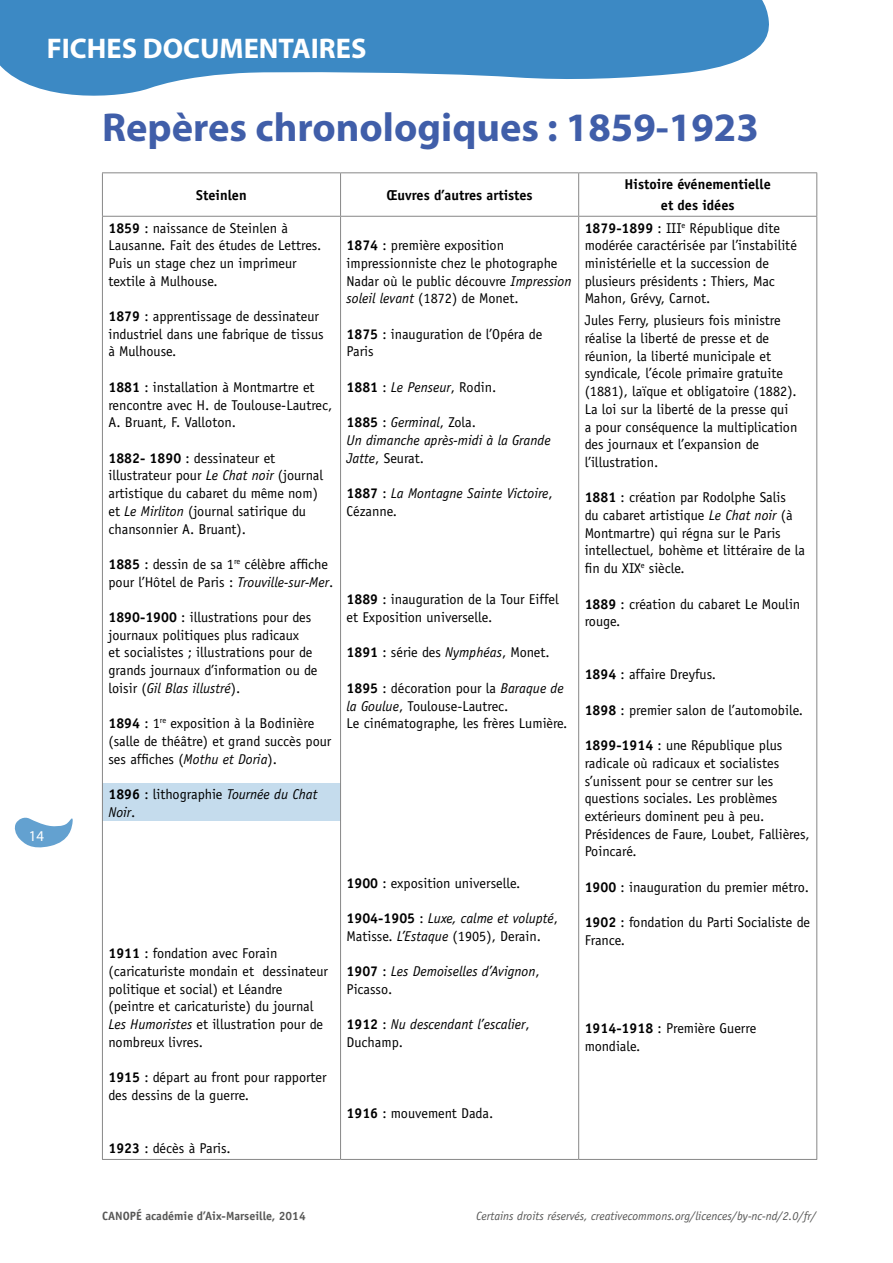
<style>
.page{position:relative;width:893px;height:1263px;background:#fff}
.page>*{position:absolute;margin:0;border:0;box-sizing:border-box;transform-origin:0 0}
.t1{font:700 40.5px "Myriad Pro";color:#405ea9}
.t2{font:700 28.5px "Myriad Pro";color:#fff}
.t3{font:15px "Myriad Pro";color:#fff}
.t4{font:14.25px/17.7px "Officina Sans Std";color:#000}
.t5{font:italic 14.25px/17.7px "Officina Sans Std";color:#000}
.t6{font:700 14.25px/21.1px "Officina Sans Std";color:#000;text-align:center}
.t7{font:italic 12px "Officina Sans Std";color:#575756}
.t8{font:700 12px "Officina Sans Std";color:#575756}
.s1{font-weight:700}
.s2{font-style:italic}
.s3{font-weight:700;font-style:normal}
.s4{font-style:normal}
</style>
<div class="page">
<svg style="left:14px;top:817px;width:59px;height:31px"></svg>
<svg style="left:0;top:0;width:769px;height:96px;fill:#3c89c4"></svg>
<div style="left:102px;top:783px;width:238px;height:38px;background:#c5dced"></div>
<hr style="left:102px;top:172px;width:239px;height:1px;background:#878787">
<hr style="left:102px;top:173px;width:1px;height:43px;background:#878787">
<hr style="left:341px;top:172px;width:238px;height:1px;background:#878787">
<hr style="left:340px;top:173px;width:1px;height:43px;background:#878787">
<hr style="left:579px;top:172px;width:238px;height:1px;background:#878787">
<hr style="left:578px;top:173px;width:1px;height:43px;background:#878787">
<hr style="left:816px;top:173px;width:1px;height:43px;background:#878787">
<hr style="left:102px;top:216px;width:239px;height:1px;background:#878787">
<hr style="left:102px;top:217px;width:1px;height:942px;background:#878787">
<hr style="left:341px;top:216px;width:238px;height:1px;background:#878787">
<hr style="left:340px;top:217px;width:1px;height:942px;background:#878787">
<hr style="left:579px;top:216px;width:238px;height:1px;background:#878787">
<hr style="left:578px;top:217px;width:1px;height:942px;background:#878787">
<hr style="left:816px;top:217px;width:1px;height:942px;background:#878787">
<hr style="left:102px;top:1159px;width:239px;height:1px;background:#878787">
<hr style="left:341px;top:1159px;width:238px;height:1px;background:#878787">
<hr style="left:579px;top:1159px;width:238px;height:1px;background:#878787">
<h2 class="t2" style="left:47px;top:30px;width:321px">FICHES DOCUMENTAIRES</h2>
<p class="t3" style="left:29px;top:827px;width:17px">14</p>
<h1 class="t1" style="left:102px;top:101px;width:658px">Repères chronologiques : 1859-1923</h1>
<p class="t6" style="left:196px;top:184px;width:52px">Steinlen</p>
<p class="t6" style="left:386px;top:184px;width:148px">Œuvres d’autres artistes</p>
<p class="t6" style="left:625px;top:174px;width:148px">Histoire événementielle et des idées</p>
<p class="t4" style="left:108px;top:219px;width:215px"><span class="s1">1859</span> : naissance de Steinlen à<br>Lausanne. Fait des études de Lettres.<br>Puis un stage chez un imprimeur textile à Mulhouse.</p>
<p class="t4" style="left:108px;top:307px;width:217px"><span class="s1">1879</span> : apprentissage de dessinateur industriel dans une fabrique de tissus à Mulhouse.</p>
<p class="t4" style="left:108px;top:378px;width:225px"><span class="s1">1881</span> : installation à Montmartre et rencontre avec H. de Toulouse-Lautrec,<br>A. Bruant, F. Valloton.</p>
<p class="t4" style="left:108px;top:449px;width:216px"><span class="s1">1882- 1890</span> : dessinateur et illustrateur pour <span class="s2">Le Chat noir</span> (journal artistique du cabaret du même nom) et <span class="s2">Le Mirliton</span> (journal satirique du chansonnier A. Bruant).</p>
<p class="t4" style="left:108px;top:555px;width:226px"><span class="s1">1885</span> : dessin de sa 1<sup>re</sup> célèbre affiche pour l’Hôtel de Paris : <span class="s2">Trouville-sur-Mer</span>.</p>
<p class="t4" style="left:108px;top:608px;width:211px"><span class="s1">1890-1900</span> : illustrations pour des journaux politiques plus radicaux<br>et socialistes ; illustrations pour de grands journaux d’information ou de loisir (<span class="s2">Gil Blas illustré</span>).</p>
<p class="t4" style="left:108px;top:715px;width:225px"><span class="s1">1894</span> : 1<sup>re</sup> exposition à la Bodinière (salle de théâtre) et grand succès pour ses affiches (<span class="s2">Mothu et Doria</span>).</p>
<p class="t5" style="left:108px;top:785px;width:211px"><span class="s3">1896</span> <span class="s4">: lithographie</span> Tournée du Chat<br>Noir<span class="s4">.</span></p>
<p class="t4" style="left:585px;top:219px;width:214px"><span class="s1">1879-1899</span> : III<sup>e</sup> République dite modérée caractérisée par l’instabilité ministérielle et la succession de plusieurs présidents : Thiers, Mac Mahon, Grévy, Carnot.</p>
<p class="t4" style="left:585px;top:312px;width:214px">Jules Ferry, plusieurs fois ministre réalise la liberté de presse et de réunion, la liberté municipale et syndicale, l’école primaire gratuite (1881), laïque et obligatoire (1882).<br>La loi sur la liberté de la presse qui a pour conséquence la multiplication des journaux et l’expansion de l’illustration.</p>
<p class="t4" style="left:585px;top:489px;width:222px"><span class="s1">1881</span> : création par Rodolphe Salis<br>du cabaret artistique <span class="s2">Le Chat noir</span> (à Montmartre) qui régna sur le Paris intellectuel, bohème et littéraire de la fin du XIX<sup>e</sup> siècle.</p>
<p class="t4" style="left:585px;top:595px;width:217px"><span class="s1">1889</span> : création du cabaret Le Moulin rouge.</p>
<p class="t4" style="left:585px;top:666px;width:133px"><span class="s1">1894</span> : affaire Dreyfus.</p>
<p class="t4" style="left:585px;top:701px;width:220px"><span class="s1">1898</span> : premier salon de l’automobile.</p>
<p class="t4" style="left:585px;top:736px;width:226px"><span class="s1">1899-1914</span> : une République plus radicale où radicaux et socialistes s’unissent pour se centrer sur les questions sociales. Les problèmes extérieurs dominent peu à peu.<br>Présidences de Faure, Loubet, Fallières,<br>Poincaré.</p>
<p class="t4" style="left:585px;top:878px;width:226px"><span class="s1">1900</span> : inauguration du premier métro.</p>
<p class="t4" style="left:585px;top:913px;width:227px"><span class="s1">1902</span> : fondation du Parti Socialiste de<br>France.</p>
<p class="t4" style="left:347px;top:237px;width:227px"><span class="s1">1874</span> : première exposition impressionniste chez le photographe Nadar où le public découvre <span class="s2">Impression soleil levant</span> (1872) de Monet.</p>
<p class="t4" style="left:347px;top:325px;width:197px"><span class="s1">1875</span> : inauguration de l’Opéra de<br>Paris</p>
<p class="t5" style="left:347px;top:378px;width:151px"><span class="s3">1881</span> <span class="s4">:</span> Le Penseur<span class="s4">, Rodin.</span></p>
<p class="t5" style="left:347px;top:414px;width:206px"><span class="s3">1885</span> <span class="s4">:</span> Germinal<span class="s4">, Zola.<br></span>Un dimanche après-midi à la Grande<br>Jatte<span class="s4">, Seurat.</span></p>
<p class="t5" style="left:347px;top:484px;width:208px"><span class="s3">1887</span> <span class="s4">:</span> La Montagne Sainte Victoire<span class="s4">,<br>Cézanne.</span></p>
<p class="t4" style="left:347px;top:591px;width:214px"><span class="s1">1889</span> : inauguration de la Tour Eiffel et Exposition universelle.</p>
<p class="t4" style="left:347px;top:644px;width:205px"><span class="s1">1891</span> : série des <span class="s2">Nymphéas</span>, Monet.</p>
<p class="t4" style="left:347px;top:679px;width:222px"><span class="s1">1895</span> : décoration pour la <span class="s2">Baraque de la Goulue</span>, Toulouse-Lautrec.<br>Le cinématographe, les frères Lumière.</p>
<p class="t4" style="left:347px;top:874px;width:175px"><span class="s1">1900</span> : exposition universelle.</p>
<p class="t5" style="left:347px;top:909px;width:213px"><span class="s3">1904-1905</span> <span class="s4">:</span> Luxe, calme et volupté<span class="s4">,<br>Matisse.</span> L’Estaque <span class="s4">(1905), Derain.</span></p>
<p class="t5" style="left:347px;top:962px;width:195px"><span class="s3">1907</span> <span class="s4">:</span> Les Demoiselles d’Avignon<span class="s4">,<br>Picasso.</span></p>
<p class="t5" style="left:347px;top:1015px;width:185px"><span class="s3">1912</span> <span class="s4">:</span> Nu descendant l’escalier<span class="s4">,<br>Duchamp.</span></p>
<p class="t4" style="left:108px;top:945px;width:221px"><span class="s1">1911</span> : fondation avec Forain (caricaturiste mondain et dessinateur politique et social) et Léandre (peintre et caricaturiste) du journal<br><span class="s2">Les Humoristes</span> et illustration pour de nombreux livres.</p>
<p class="t4" style="left:108px;top:1068px;width:220px"><span class="s1">1915</span> : départ au front pour rapporter des dessins de la guerre.</p>
<p class="t4" style="left:108px;top:1139px;width:124px"><span class="s1">1923</span> : décès à Paris.</p>
<p class="t4" style="left:585px;top:1020px;width:173px"><span class="s1">1914-1918</span> : Première Guerre mondiale.</p>
<p class="t4" style="left:347px;top:1104px;width:148px"><span class="s1">1916</span> : mouvement Dada.</p>
<p class="t8" style="left:102px;top:1208px;width:205px">CANOPÉ académie d’Aix-Marseille, 2014</p>
<p class="t7" style="left:476px;top:1208px;width:342px">Certains droits réservés, creativecommons.org/licences/by-nc-nd/2.0/fr/</p>
</div>
